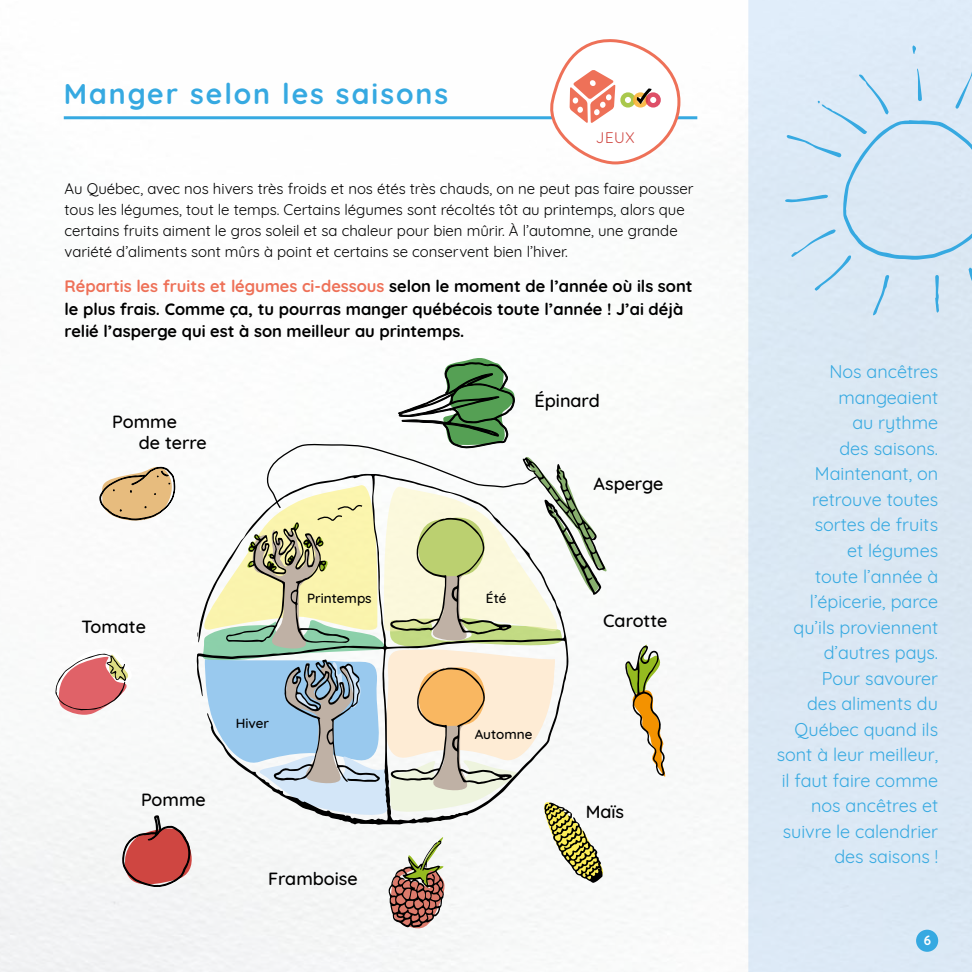
<style>
.page{position:relative;width:972px;height:972px;background:#fff}
.page>*{position:absolute;margin:0;border:0;box-sizing:border-box;transform-origin:0 0}
.t1{font:700 28.5px "Quicksand";letter-spacing:.07em;color:#36a9e1}
.t2{font:18px/25.5px "Quicksand";color:#36a9e1;text-align:right}
.t3{font:500 18px/21.8px "Quicksand";color:#000}
.t4{font:700 16.5px/22.5px "Quicksand";color:#000}
.t5{font:15px/21px "Quicksand";color:#000}
.t6{font:15px "Quicksand";color:#cf4641}
.t7{font:500 13.5px "Quicksand";color:#000}
.t8{font:700 13.5px "Quicksand";color:#fff}
.s1{color:#ee7158}
</style>
<div class="page">
<div style="left:748px;top:0;width:224px;height:972px;background:#dbe8f4"></div>
<hr style="left:64px;top:116px;width:633px;height:3px;background:#36a9e1">
<div style="left:916px;top:930px;width:22px;height:22px;background:#36a9e1;border-radius:50%"></div>
<svg style="left:545px;top:39px;width:137px;height:127px"></svg>
<svg style="left:912px;top:45px;width:5px;height:9px"></svg>
<div style="left:785px;top:61px;width:186px;height:258px;background:#dbe8f5"></div>
<svg style="left:50px;top:355px;width:561px;height:577px"></svg>
<svg style="left:625px;top:640px;width:43px;height:144px"></svg>
<h1 class="t1" style="left:64px;top:70px;width:386px">Manger selon les saisons</h1>
<p class="t6" style="left:596px;top:126px;width:40px">JEUX</p>
<p class="t5" style="left:65px;top:177px;width:631px">Au Québec, avec nos hivers très froids et nos étés très chauds, on ne peut pas faire pousser tous les légumes, tout le temps. Certains légumes sont récoltés tôt au printemps, alors que certains fruits aiment le gros soleil et sa chaleur pour bien mûrir. À l’automne, une grande variété d’aliments sont mûrs à point et certains se conservent bien l’hiver.</p>
<p class="t4" style="left:65px;top:274px;width:630px"><span class="s1">Répartis les fruits et légumes ci-dessous</span> selon le moment de l’année où ils sont le plus frais. Comme ça, tu pourras manger québécois toute l’année ! J’ai déjà relié l’asperge qui est à son meilleur au printemps.</p>
<p class="t3" style="left:139px;top:409px;width:70px;text-indent:-27px">Pomme<br>de terre</p>
<p class="t3" style="left:82px;top:614px;width:66px">Tomate</p>
<p class="t7" style="left:307px;top:587px;width:66px">Printemps</p>
<p class="t3" style="left:141px;top:787px;width:66px">Pomme</p>
<p class="t7" style="left:236px;top:712px;width:35px">Hiver</p>
<p class="t3" style="left:268px;top:866px;width:91px">Framboise</p>
<p class="t3" style="left:535px;top:388px;width:67px">Épinard</p>
<p class="t7" style="left:486px;top:587px;width:22px">Été</p>
<p class="t7" style="left:475px;top:724px;width:59px">Automne</p>
<p class="t3" style="left:594px;top:471px;width:71px">Asperge</p>
<p class="t3" style="left:603px;top:609px;width:66px">Carotte</p>
<p class="t3" style="left:586px;top:799px;width:40px">Maïs</p>
<p class="t2" style="left:777px;top:357px;width:163px">Nos ancêtres mangeaient<br>au rythme<br>des saisons.<br>Maintenant, on retrouve toutes sortes de fruits<br>et légumes<br>toute l’année à l’épicerie, parce qu’ils proviennent d’autres pays.<br>Pour savourer<br>des aliments du<br>Québec quand ils sont à leur meilleur, il faut faire comme nos ancêtres et suivre le calendrier des saisons !</p>
<p class="t8" style="left:924px;top:929px;width:9px">6</p>
</div>
